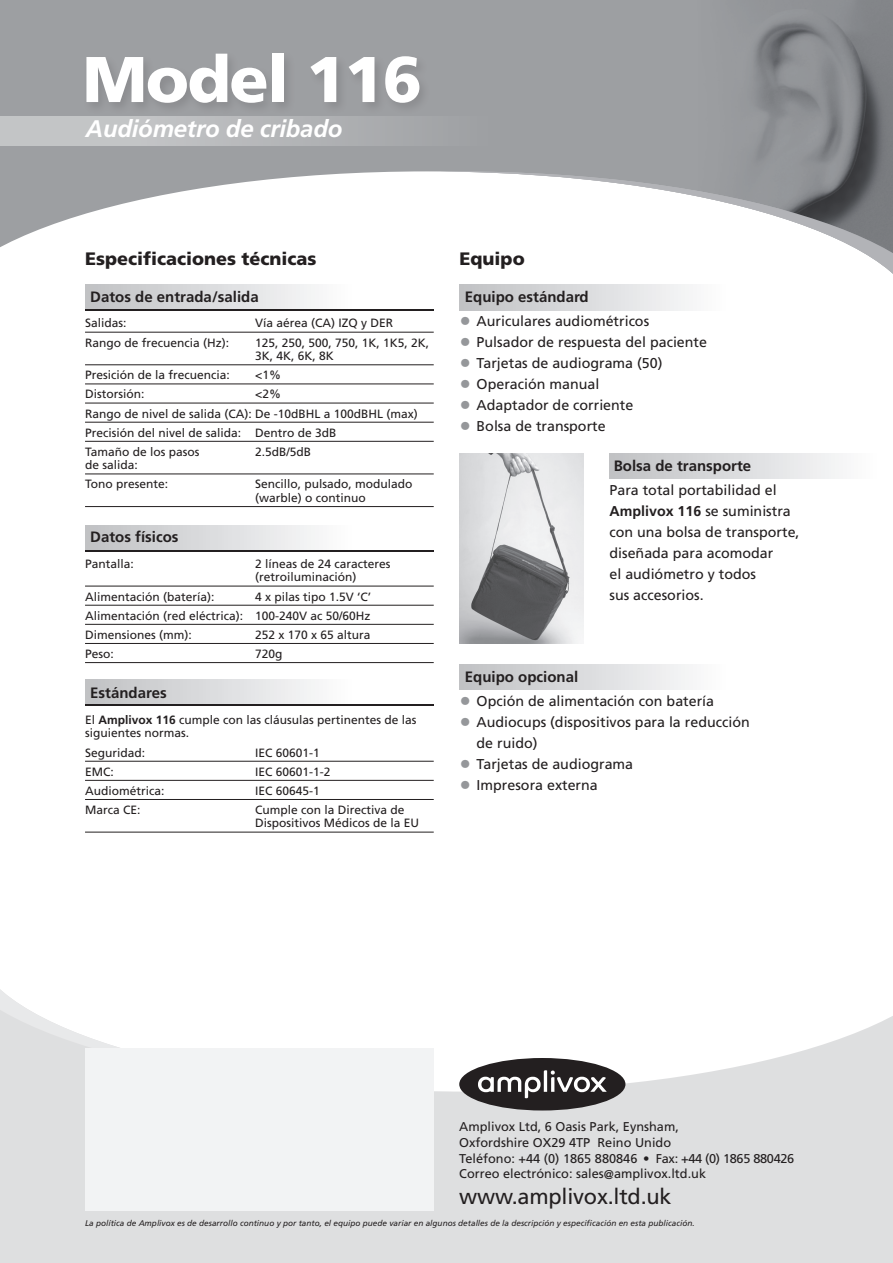
<style>
.page{position:relative;width:893px;height:1263px;background:#fff}
.page>*{position:absolute;margin:0;border:0;box-sizing:border-box;transform-origin:0 0}
.t1{font:900 64.5px "Frutiger LT Std";letter-spacing:-.02em;color:#fff}
.t2{font:italic 700 24px "Frutiger LT Std";letter-spacing:-.01em;color:#fff}
.t3{font:21.75px "Frutiger LT Std";letter-spacing:-.01em;color:#231f20}
.t4{font:900 18px "Frutiger LT Std";color:#231f20}
.t5{font:700 15px "Frutiger LT Std";color:#231f20}
.t6{font:14.25px/21px "Frutiger LT Std";color:#231f20}
.t7{font:12.75px/15.8px "Frutiger LT Std";color:#231f20}
.t8{font:12px/19.2px "Frutiger LT Std";color:#231f20}
.t9{font:italic 8.25px "Frutiger LT Std";color:#231f20}
.s1{font-weight:700}
.s2{font-size:23.25px;color:#95979a}
</style>
<div class="page">
<svg style="left:0;top:0;width:694px;height:311px;fill:#9d9fa2"></svg>
<svg style="left:0;top:1016px;width:893px;height:247px;background:#e2e3e4"></svg>
<svg style="left:0;top:989px;width:452px;height:102px"></svg>
<img style="left:694px;top:0;width:199px;height:171px">
<div style="left:0;top:116px;width:662px;height:29px;background:linear-gradient(to right,#c9cbcc,#95979b)"></div>
<svg style="left:441px;top:171px;width:452px;height:140px"></svg>
<div style="left:85px;top:680px;width:339px;height:25px;background:linear-gradient(to right,#c1c3c5,#fff)"></div>
<hr style="left:85px;top:704px;width:349px;height:1px;background:#231f20">
<div style="left:85px;top:526px;width:339px;height:25px;background:linear-gradient(to right,#c1c3c5,#fff)"></div>
<hr style="left:85px;top:550px;width:349px;height:1px;background:#231f20">
<div style="left:83px;top:50px;width:348px;height:66px;background:#989a9d"></div>
<div style="left:85px;top:285px;width:339px;height:25px;background:linear-gradient(to right,#c1c3c5,#fff)"></div>
<hr style="left:85px;top:309px;width:349px;height:1px;background:#231f20">
<hr style="left:85px;top:332px;width:349px;height:1px;background:#231f20">
<hr style="left:85px;top:365px;width:349px;height:1px;background:#231f20">
<hr style="left:85px;top:384px;width:349px;height:1px;background:#231f20">
<hr style="left:85px;top:403px;width:349px;height:1px;background:#231f20">
<hr style="left:85px;top:422px;width:349px;height:1px;background:#231f20">
<hr style="left:85px;top:441px;width:349px;height:1px;background:#231f20">
<hr style="left:85px;top:474px;width:349px;height:1px;background:#231f20">
<hr style="left:85px;top:506px;width:349px;height:1px;background:#231f20">
<hr style="left:85px;top:586px;width:349px;height:1px;background:#231f20">
<hr style="left:85px;top:605px;width:349px;height:1px;background:#231f20">
<hr style="left:85px;top:624px;width:349px;height:1px;background:#231f20">
<hr style="left:85px;top:643px;width:349px;height:1px;background:#231f20">
<hr style="left:85px;top:662px;width:349px;height:1px;background:#231f20">
<hr style="left:85px;top:761px;width:349px;height:1px;background:#231f20">
<hr style="left:85px;top:780px;width:349px;height:1px;background:#231f20">
<hr style="left:85px;top:799px;width:349px;height:1px;background:#231f20">
<hr style="left:85px;top:832px;width:349px;height:1px;background:#231f20">
<div style="left:459px;top:664px;width:339px;height:26px;background:linear-gradient(to right,#c1c3c5,#fff)"></div>
<div style="left:610px;top:453px;width:283px;height:26px;background:linear-gradient(to right,#bfc1c3,#fff)"></div>
<div style="left:459px;top:285px;width:339px;height:25px;background:linear-gradient(to right,#c1c3c5,#fff)"></div>
<img style="left:459px;top:453px;width:125px;height:191px">
<div style="left:85px;top:1048px;width:349px;height:162px;background:#f2f3f4"></div>
<div style="left:459px;top:1058px;width:166px;height:52px;background:#231f20;border-radius:50%"></div>
<svg style="left:478px;top:1070px;width:129px;height:28px"></svg>
<h1 class="t1" style="left:83px;top:40px;width:341px">Model 116</h1>
<h2 class="t2" style="left:86px;top:115px;width:258px">Audiómetro de cribado</h2>
<h3 class="t4" style="left:85px;top:248px;width:233px">Especificaciones técnicas</h3>
<p class="t5" style="left:90px;top:288px;width:170px">Datos de entrada/salida</p>
<p class="t8" style="left:85px;top:314px;width:43px">Salidas:</p>
<p class="t8" style="left:255px;top:314px;width:140px">Vía aérea (CA) IZQ y DER</p>
<p class="t8" style="left:85px;top:333px;width:146px">Rango de frecuencia (Hz):</p>
<p class="t8" style="left:255px;top:336px;width:176px;line-height:13.5px">125, 250, 500, 750, 1K, 1K5, 2K,<br>3K, 4K, 6K, 8K</p>
<p class="t8" style="left:85px;top:365px;width:146px">Presición de la frecuencia:</p>
<p class="t8" style="left:255px;top:365px;width:27px">&lt;1%</p>
<p class="t8" style="left:85px;top:385px;width:61px">Distorsión:</p>
<p class="t8" style="left:85px;top:385px;width:334px;text-indent:170px">&lt;2%<br>Rango de nivel de salida (CA): De -10dBHL a 100dBHL (max)<br>Precisión del nivel de salida: Dentro de 3dB<br>Tamaño de los pasos</p>
<p class="t8" style="left:255px;top:442px;width:58px">2.5dB/5dB</p>
<p class="t8" style="left:85px;top:456px;width:85px">de salida:<br>Tono presente:</p>
<p class="t8" style="left:255px;top:477px;width:159px;line-height:13.5px">Sencillo, pulsado, modulado (warble) o continuo</p>
<p class="t5" style="left:90px;top:528px;width:90px">Datos físicos</p>
<p class="t8" style="left:85px;top:554px;width:50px">Pantalla:</p>
<p class="t8" style="left:255px;top:557px;width:137px;line-height:13.5px">2 líneas de 24 caracteres (retroiluminación)</p>
<p class="t8" style="left:85px;top:587px;width:131px">Alimentación (batería):</p>
<p class="t8" style="left:85px;top:587px;width:288px;text-align:justify;text-indent:170px">4 x pilas tipo 1.5V ‘C’ Alimentación (red eléctrica): 100-240V ac 50/60Hz Dimensiones (mm):</p>
<p class="t8" style="left:255px;top:625px;width:117px">252 x 170 x 65 altura</p>
<p class="t8" style="left:85px;top:644px;width:30px">Peso:</p>
<p class="t8" style="left:255px;top:644px;width:29px">720g</p>
<p class="t5" style="left:90px;top:684px;width:78px">Estándares</p>
<p class="t8" style="left:85px;top:713px;width:333px;line-height:13.5px">El <span class="s1">Amplivox 116</span> cumple con las cláusulas pertinentes de las siguientes normas.</p>
<p class="t8" style="left:85px;top:743px;width:62px">Seguridad:</p>
<p class="t8" style="left:255px;top:743px;width:66px">IEC 60601-1</p>
<p class="t8" style="left:85px;top:762px;width:30px">EMC:</p>
<p class="t8" style="left:255px;top:762px;width:77px">IEC 60601-1-2</p>
<p class="t8" style="left:85px;top:781px;width:81px">Audiométrica:</p>
<p class="t8" style="left:255px;top:781px;width:66px">IEC 60645-1</p>
<p class="t8" style="left:85px;top:800px;width:57px">Marca CE:</p>
<p class="t8" style="left:255px;top:803px;width:166px;line-height:13.5px">Cumple con la Directiva de<br>Dispositivos Médicos de la EU</p>
<h3 class="t4" style="left:460px;top:248px;width:67px">Equipo</h3>
<p class="t5" style="left:465px;top:288px;width:125px">Equipo estándard</p>
<p class="t6" style="left:460px;top:311px;width:191px"><span class="s2">•</span> Auriculares audiométricos</p>
<p class="t6" style="left:460px;top:332px;width:249px"><span class="s2">•</span> Pulsador de respuesta del paciente</p>
<p class="t6" style="left:460px;top:353px;width:204px"><span class="s2">•</span> Tarjetas de audiograma (50)</p>
<p class="t6" style="left:460px;top:374px;width:141px"><span class="s2">•</span> Operación manual</p>
<p class="t6" style="left:460px;top:395px;width:175px"><span class="s2">•</span> Adaptador de corriente</p>
<p class="t6" style="left:460px;top:416px;width:148px"><span class="s2">•</span> Bolsa de transporte</p>
<p class="t5" style="left:614px;top:457px;width:139px">Bolsa de transporte</p>
<p class="t6" style="left:609px;top:479px;width:192px">Para total portabilidad el<br><span class="s1">Amplivox 116</span> se suministra con una bolsa de transporte, diseñada para acomodar<br>el audiómetro y todos<br>sus accesorios.</p>
<p class="t5" style="left:465px;top:668px;width:115px">Equipo opcional</p>
<p class="t6" style="left:460px;top:690px;width:256px"><span class="s2">•</span> Opción de alimentación con batería</p>
<p class="t6" style="left:477px;top:711px;width:275px;text-indent:-17px"><span class="s2">•</span> Audiocups (dispositivos para la reducción de ruido)</p>
<p class="t6" style="left:460px;top:753px;width:175px"><span class="s2">•</span> Tarjetas de audiograma</p>
<p class="t6" style="left:460px;top:774px;width:140px"><span class="s2">•</span> Impresora externa</p>
<p class="t7" style="left:459px;top:1119px;width:337px">Amplivox Ltd, 6 Oasis Park, Eynsham,<br>Oxfordshire OX29 4TP Reino Unido<br>Teléfono: +44 (0) 1865 880846 • Fax: +44 (0) 1865 880426<br>Correo electrónico: sales@amplivox.ltd.uk</p>
<h3 class="t3" style="left:459px;top:1184px;width:214px">www.amplivox.ltd.uk</h3>
<p class="t9" style="left:85px;top:1218px;width:611px">La política de Amplivox es de desarrollo continuo y por tanto, el equipo puede variar en algunos detalles de la descripción y especificación en esta publicación.</p>
</div>
